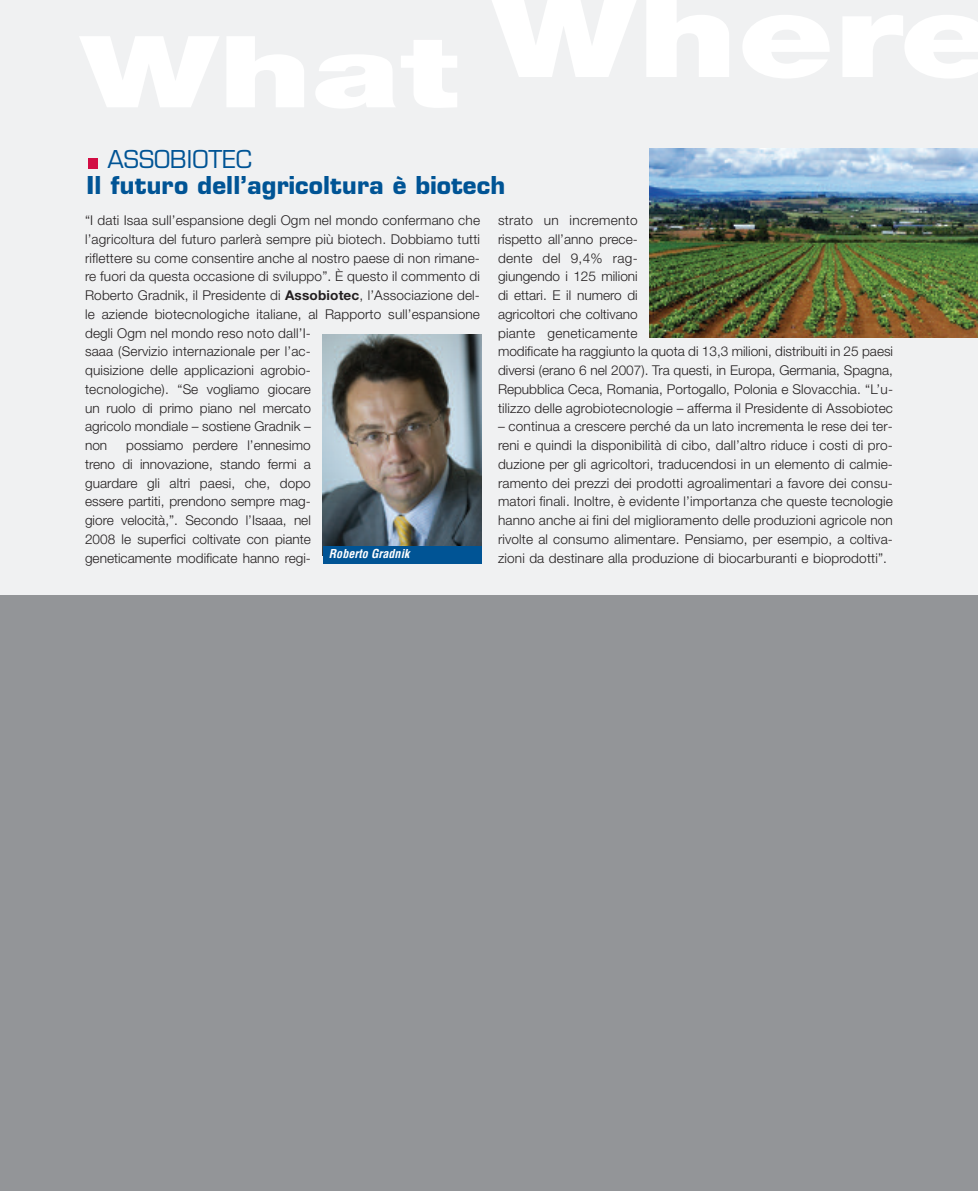
<style>
.page{position:relative;width:978px;height:1191px;background:#f0f1f2}
.page>*{position:absolute;margin:0;border:0;box-sizing:border-box;transform-origin:0 0}
.t1{font:700 24px "Eurostile";letter-spacing:.005em;color:#005495}
.t2{font:24px "Eurostile";color:#005495}
.t3{font:300 13.5px/18.8px "Helvetica Neue";letter-spacing:.01em;color:#231f20}
.t4{font:italic 700 condensed 12px "Helvetica";letter-spacing:.005em;color:#fff}
.s1{font-weight:700}
</style>
<div class="page">
<div style="left:88px;top:158px;width:10px;height:10px;background:#d20d44"></div>
<div style="left:0;top:595px;width:978px;height:596px;background:#939598"></div>
<img style="left:323px;top:335px;width:159px;height:211px">
<div style="left:323px;top:546px;width:159px;height:17px;background:#005495"></div>
<img style="left:650px;top:149px;width:328px;height:188px">
<h1 class="t2" style="left:108px;top:150px;width:146px">ASSOBIOTEC</h1>
<h1 class="t1" style="left:86px;top:176px;width:420px">Il futuro dell’agricoltura è biotech</h1>
<p class="t3" style="left:85px;top:212px;width:397px">“I dati Isaa sull’espansione degli Ogm nel mondo confermano che l’agricoltura del futuro parlerà sempre più biotech. Dobbiamo tutti riflettere su come consentire anche al nostro paese di non rimane&shy;re fuori da questa occasione di sviluppo”. È questo il commento di Roberto Gradnik, il Presidente di <span class="s1">Assobiotec</span>, l’Associazione del&shy;le aziende biotecnologiche italiane, al Rapporto sull’espansione degli Ogm nel mondo reso noto dall’I-<br>saaa (Servizio internazionale per l’ac-<br>quisizione delle applicazioni agrobio-<br>tecnologiche). “Se vogliamo giocare<br>un ruolo di primo piano nel mercato<br>agricolo mondiale – sostiene Gradnik –<br>non</p>
<p class="t3" style="left:85px;top:437px;width:227px;text-align:justify;text-indent:41px">possiamo perdere l’ennesimo treno di innovazione, stando fermi a guardare gli altri paesi, che, dopo essere partiti, prendono sempre mag&shy;giore velocità,”. Secondo l’Isaaa, nel 2008 le superfici coltivate con piante geneticamente modificate hanno regi-</p>
<p class="t4" style="left:329px;top:549px;width:82px">Roberto Gradnik</p>
<p class="t3" style="left:498px;top:212px;width:397px">strato un incremento<br>rispetto all’anno prece-<br>dente del 9,4% rag-<br>giungendo i 125 milioni<br>di ettari. E il numero di<br>agricoltori che coltivano<br>piante geneticamente<br>modificate ha raggiunto la quota di 13,3 milioni, distribuiti in 25 paesi diversi (erano 6 nel 2007). Tra questi, in Europa, Germania, Spagna, Repubblica Ceca, Romania, Portogallo, Polonia e Slovacchia. “L’u&shy;tilizzo delle agrobiotecnologie – afferma il Presidente di Assobiotec</p>
<p class="t3" style="left:498px;top:418px;width:397px;text-align:justify">– continua a crescere perché da un lato incrementa le rese dei ter&shy;reni e quindi la disponibilità di cibo, dall’altro riduce i costi di pro&shy;duzione per gli agricoltori, traducendosi in un elemento di calmie&shy;ramento dei prezzi dei prodotti agroalimentari a favore dei consu&shy;matori finali. Inoltre, è evidente l’importanza che queste tecnologie hanno anche ai fini del miglioramento delle produzioni agricole non rivolte al consumo alimentare. Pensiamo, per esempio, a coltiva&shy;zioni da destinare alla produzione di biocarburanti e bioprodotti”.</p>
</div>
